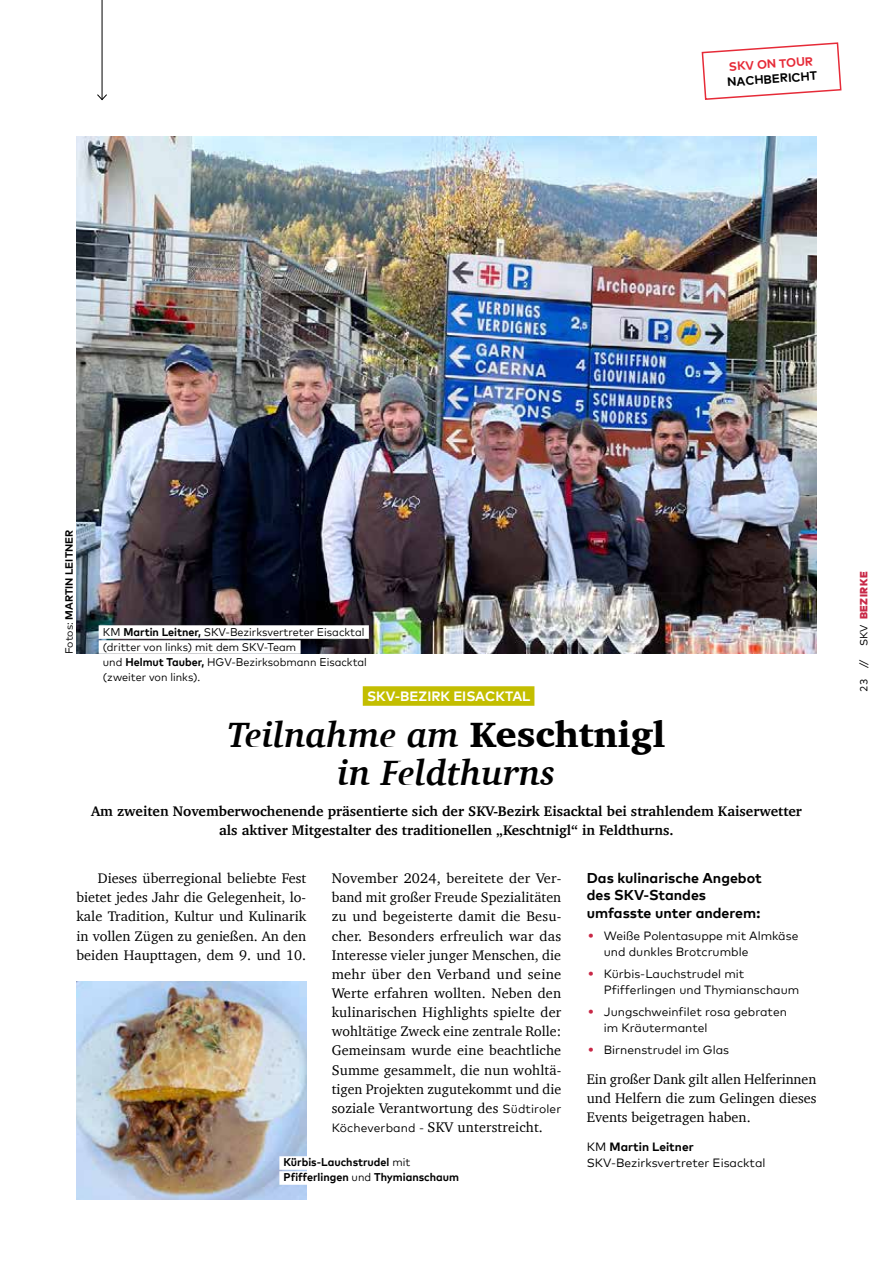
<style>
.page{position:relative;width:893px;height:1263px;background:#fff}
.page>*{position:absolute;margin:0;border:0;box-sizing:border-box;transform-origin:0 0}
.t1{font:italic 700 36px/37.5px "Charter";color:#000;text-align:center}
.t2{font:14.25px/19.2px "Charter";color:#000;text-align:justify}
.t3{font:700 14.25px/19.2px "Charter";color:#000;text-align:center}
.t4{font:700 14.25px/17.2px "Mark";color:#000}
.t5{font:700 13.5px "Mark";color:#fff}
.t6{font:12px/15.8px "Mark";color:#000}
.t7{font:700 12px "Mark";color:#000}
.t8{font:700 12px "Mark";color:#e62b38}
.t9{font:11.25px/15px "Mark";color:#000;scale:.96 1}
.t10{font:700 11.25px/15px "Mark";color:#000;scale:.96 1}
.t11{font:700 10.5px "Mark";color:#000}
.t12{font:10.5px "Mark Bllack";letter-spacing:.05em;color:#c82746}
.t13{font:10.5px "Mark";color:#000}
.s1{font-weight:400}
.s2{font-weight:700}
.s3{font-weight:900;font-style:normal}
.s4{font-family:"Mark";font-size:12px}
.s5{font-family:"Charter";font-size:14.25px;color:#c82746}
.s6{font-family:"Mark";color:#000}
</style>
<div class="page">
<hr style="left:102px;top:0;width:1px;height:100px;background:#000">
<svg style="left:97px;top:94px;width:10px;height:6px"></svg>
<svg style="left:701px;top:42px;width:141px;height:58px"></svg>
<div style="left:363px;top:686px;width:171px;height:20px;background:#c3be00"></div>
<img style="left:77px;top:136px;width:739px;height:517px">
<div style="left:99px;top:625px;width:270px;height:14px;background:#fff"></div>
<div style="left:99px;top:640px;width:202px;height:14px;background:#fff"></div>
<img style="left:77px;top:982px;width:229px;height:217px">
<div style="left:279px;top:1156px;width:136px;height:14px;background:#fff"></div>
<div style="left:279px;top:1171px;width:184px;height:14px;background:#fff"></div>
<p class="t8" style="left:728px;top:59px;width:86px;rotate:-4deg">SKV ON TOUR</p>
<p class="t7" style="left:727px;top:74px;width:92px;rotate:-4deg">NACHBERICHT</p>
<p class="t11" style="left:62px;top:654px;width:126px;rotate:-90deg"><span class="s1">Fotos:</span> MARTIN LEITNER</p>
<p class="t9" style="left:103px;top:624px;width:277px">KM <span class="s2">Martin Leitner,</span> SKV-Bezirksvertreter Eisacktal (dritter von links) mit dem SKV-Team<br>und <span class="s2">Helmut Tauber,</span> HGV-Bezirksobmann Eisacktal (zweiter von links).</p>
<p class="t5" style="left:367px;top:688px;width:165px">SKV-BEZIRK EISACKTAL</p>
<h1 class="t1" style="left:228px;top:716px;width:439px">Teilnahme am <span class="s3">Keschtnigl </span>in Feldthurns</h1>
<p class="t3" style="left:91px;top:801px;width:712px">Am zweiten Novemberwochenende präsentierte sich der SKV-Bezirk Eisacktal bei strahlendem Kaiserwetter als aktiver Mitgestalter des traditionellen „Keschtnigl“ in Feldthurns.</p>
<p class="t2" style="left:77px;top:868px;width:231px;text-indent:21px">Dieses überregional beliebte Fest bietet jedes Jahr die Gelegenheit, lo&shy;kale Tradition, Kultur und Kulinarik in vollen Zügen zu genießen. An den beiden Haupttagen, dem 9. und 10.</p>
<p class="t2" style="left:332px;top:868px;width:231px">November 2024, bereitete der Ver&shy;band mit großer Freude Spezialitäten zu und begeisterte damit die Besu&shy;cher. Besonders erfreulich war das Interesse vieler junger Menschen, die mehr über den Verband und seine Werte erfahren wollten. Neben den kulinarischen Highlights spielte der wohltätige Zweck eine zentrale Rolle:<br>Gemeinsam wurde eine beachtliche Summe gesammelt, die nun wohltä&shy;tigen Projekten zugutekommt und die soziale Verantwortung des <span class="s4">Südtiroler Köcheverband -</span> SKV unterstreicht.</p>
<p class="t4" style="left:587px;top:869px;width:176px">Das kulinarische Angebot des SKV-Standes umfasste unter anderem:</p>
<p class="t6" style="left:604px;top:927px;width:196px;text-indent:-17px"><span class="s5">•</span> Weiße Polentasuppe mit Almkäse und dunkles Brotcrumble</p>
<p class="t6" style="left:604px;top:965px;width:197px;text-indent:-17px"><span class="s5">•</span> Kürbis-Lauchstrudel mit<br>Pfifferlingen und Thymianschaum</p>
<p class="t6" style="left:604px;top:1003px;width:185px;text-indent:-17px"><span class="s5">•</span> Jungschweinfilet rosa gebraten im Kräutermantel</p>
<p class="t6" style="left:587px;top:1041px;width:144px"><span class="s5">•</span> Birnenstrudel im Glas</p>
<p class="t2" style="left:587px;top:1069px;width:231px">Ein großer Dank gilt allen Helferinnen und Helfern die zum Gelingen dieses Events beigetragen haben.</p>
<p class="t6" style="left:587px;top:1139px;width:180px">KM <span class="s2">Martin Leitner<br></span>SKV-Bezirksvertreter Eisacktal</p>
<p class="t10" style="left:284px;top:1155px;width:184px">Kürbis-Lauchstrudel <span class="s1">mit<br></span>Pfifferlingen <span class="s1">und</span> Thymianschaum</p>
<p class="t12" style="left:857px;top:646px;width:76px;rotate:-90deg"><span class="s6">SKV</span> BEZIRKE</p>
<p class="t13" style="left:857px;top:691px;width:33px;rotate:-90deg">23 //</p>
</div>
